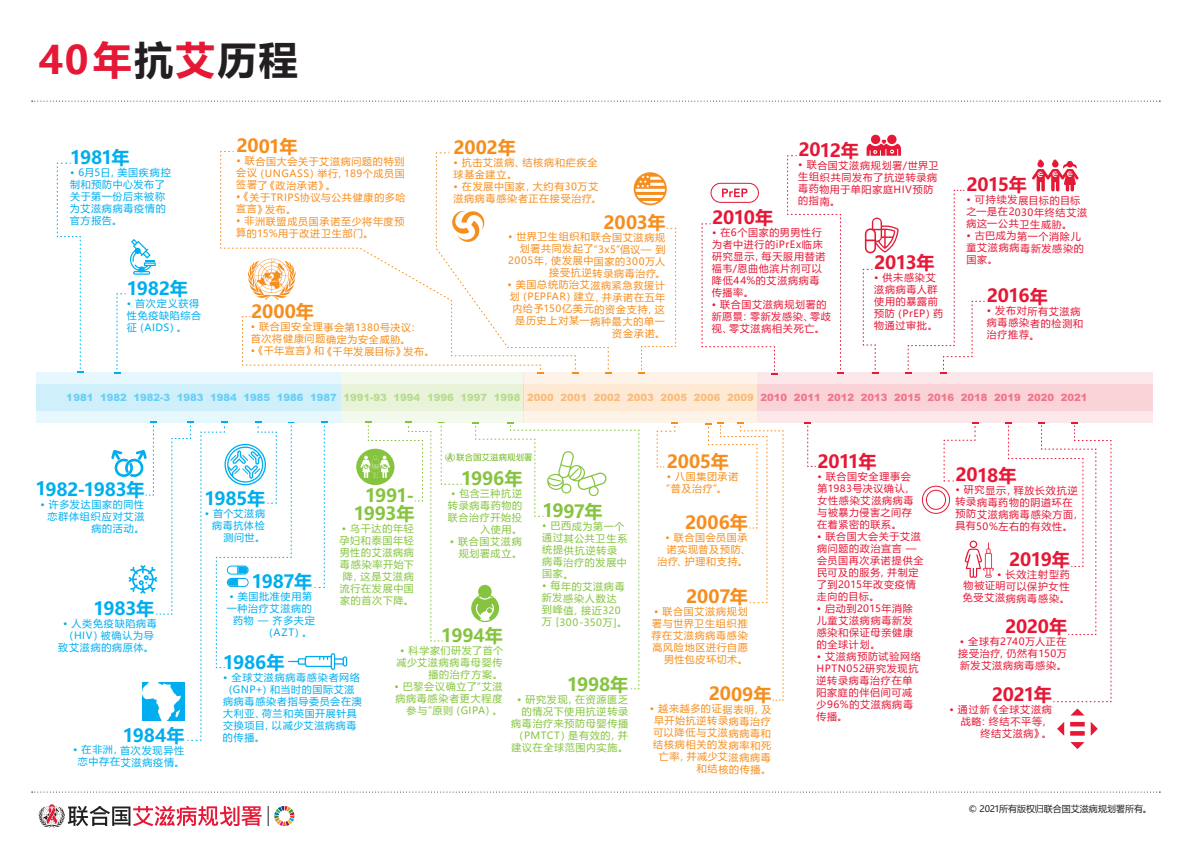
<style>
.page{position:relative;width:1191px;height:842px;background:#fff}
.page>*{position:absolute;margin:0;border:0;box-sizing:border-box;transform-origin:0 0}
.t1{font:700 39px "Microsoft Ya Hei";letter-spacing:.06em;color:#e51836}
.t2{font:700 18px "Microsoft Ya Hei UI";letter-spacing:-.025em;color:#e51836}
.t3{font:700 18px "Microsoft Ya Hei UI";letter-spacing:-.015em;color:#00aeef}
.t4{font:700 18px "Microsoft Ya Hei UI";letter-spacing:-.01em;color:#f68e1e}
.t5{font:700 18px "Microsoft Ya Hei UI";letter-spacing:-.015em;color:#86c43f}
.t6{font:700 18px/18px "Microsoft Ya Hei UI";letter-spacing:-.04em;color:#86c43f;text-align:right}
.t7{font:10px/12px "Microsoft Ya Hei UI";letter-spacing:.065em;color:#e51836}
.t8{font:10px/12px "Microsoft Ya Hei UI";letter-spacing:.065em;color:#f68e1e}
.t9{font:10px/12px "Microsoft Ya Hei UI";letter-spacing:.065em;color:#86c43f;text-align:right}
.t10{font:10px/12px "Microsoft Ya Hei UI";letter-spacing:.065em;color:#00aeef}
.t11{font:900 10px "Arial";color:#e51836}
.t12{font:10px "Microsoft Ya Hei UI";letter-spacing:.04em;color:#f68e1e}
.t13{font:300 9px "Avenir LT Std";color:#231f20}
.t14{font:9px "Microsoft Ya Hei";letter-spacing:-.005em;color:#231f20}
.s1{color:#231f20}
.s2{color:#00aeef}
.s3{color:#86c43f}
.s4{color:#f68e1e}
</style>
<div class="page">
<div style="left:36px;top:372px;width:305px;height:51px;background:linear-gradient(to right,#d9f2fc,#d9f2fc)"></div>
<div style="left:341px;top:372px;width:182px;height:51px;background:linear-gradient(to right,#edf5e1,#edf5e2)"></div>
<div style="left:523px;top:372px;width:234px;height:51px;background:linear-gradient(to right,#fdeddc,#fdeddc)"></div>
<div style="left:757px;top:372px;width:395px;height:51px;background:linear-gradient(to right,#fbdbe0,#fbdce1)"></div>
<div style="left:871px;top:135px;width:9px;height:9px;background:#e51836;border-radius:50%"></div>
<div style="left:887px;top:135px;width:9px;height:9px;background:#e51836;border-radius:50%"></div>
<svg style="left:866px;top:140px;width:35px;height:16px"></svg>
<svg style="left:56px;top:162px;width:27px;height:211px"></svg>
<svg style="left:114px;top:293px;width:12px;height:80px"></svg>
<svg style="left:656px;top:422px;width:22px;height:46px"></svg>
<svg style="left:705px;top:422px;width:79px;height:279px"></svg>
<svg style="left:701px;top:223px;width:76px;height:151px"></svg>
<svg style="left:786px;top:155px;width:57px;height:218px"></svg>
<svg style="left:862px;top:268px;width:16px;height:105px"></svg>
<svg style="left:905px;top:189px;width:79px;height:184px"></svg>
<svg style="left:804px;top:422px;width:12px;height:45px"></svg>
<svg style="left:638px;top:227px;width:38px;height:146px"></svg>
<svg style="left:130px;top:239px;width:26px;height:36px"></svg>
<svg style="left:111px;top:422px;width:236px;height:319px"></svg>
<svg style="left:633px;top:172px;width:34px;height:33px"></svg>
<svg style="left:220px;top:151px;width:391px;height:222px"></svg>
<svg style="left:710px;top:183px;width:49px;height:20px"></svg>
<svg style="left:922px;top:422px;width:56px;height:92px"></svg>
<svg style="left:865px;top:218px;width:34px;height:35px"></svg>
<svg style="left:1032px;top:159px;width:46px;height:33px"></svg>
<svg style="left:964px;top:540px;width:30px;height:38px"></svg>
<svg style="left:1070px;top:722px;width:14px;height:14px"></svg>
<svg style="left:1057px;top:722px;width:7px;height:14px"></svg>
<svg style="left:1005px;top:422px;width:107px;height:293px"></svg>
<svg style="left:1090px;top:722px;width:7px;height:14px"></svg>
<svg style="left:1070px;top:742px;width:14px;height:7px"></svg>
<svg style="left:356px;top:449px;width:38px;height:36px"></svg>
<svg style="left:360px;top:422px;width:280px;height:268px"></svg>
<svg style="left:32px;top:101px;width:1128px;height:1px"></svg>
<svg style="left:32px;top:791px;width:1128px;height:1px"></svg>
<svg style="left:268px;top:806px;width:26px;height:20px"></svg>
<svg style="left:38px;top:804px;width:224px;height:24px"></svg>
<h1 class="t1" style="left:39px;top:33px;width:260px">40年<span class="s1">抗</span>艾<span class="s1">历程</span></h1>
<h2 class="t3" style="left:70px;top:145px;width:61px">1981年</h2>
<p class="t10" style="left:70px;top:166px;width:102px">• 6月5日，美国疾病控制和预防中心发布了关于第一份后来被称为艾滋病病毒疫情的官方报告。</p>
<h2 class="t3" style="left:127px;top:276px;width:62px">1982年</h2>
<p class="t10" style="left:127px;top:297px;width:76px">• 首次定义获得性免疫缺陷综合征（AIDS）。</p>
<h2 class="t4" style="left:236px;top:133px;width:63px">2001年</h2>
<p class="t8" style="left:236px;top:155px;width:170px;text-align:justify">• 联合国大会关于艾滋病问题的特别会议（UNGASS）举行，189个成员国签署了《政治承诺》。</p>
<p class="t8" style="left:236px;top:191px;width:171px">•《关于TRIPS协议与公共健康的多哈宣言》发布。</p>
<p class="t8" style="left:236px;top:215px;width:170px">• 非洲联盟成员国承诺至少将年度预算的15%用于改进卫生部门。</p>
<h2 class="t4" style="left:603px;top:210px;width:64px">2003年</h2>
<h2 class="t4" style="left:453px;top:135px;width:64px">2002年</h2>
<p class="t8" style="left:453px;top:156px;width:145px">• 抗击艾滋病、结核病和疟疾全球基金建立。</p>
<p class="t8" style="left:453px;top:180px;width:150px">• 在发展中国家，大约有30万艾滋病病毒感染者正在接受治疗。</p>
<p class="t8" style="left:508px;top:231px;width:159px;text-align:right">• 世界卫生组织和联合国艾滋病规划署共同发起了“3x5”倡议— 到<br>2005年，使发展中国家的300万人接受抗逆转录病毒治疗。</p>
<p class="t8" style="left:507px;top:278px;width:159px;text-align:right">• 美国总统防治艾滋病紧急救援计划（PEPFAR）建立，并承诺在五年内给予150亿美元的资金支持，这是历史上对某一病种最大的单一资金承诺。</p>
<h2 class="t4" style="left:251px;top:299px;width:65px">2000年</h2>
<p class="t8" style="left:251px;top:321px;width:172px">• 联合国安全理事会第1380号决议：首次将健康问题确定为安全威胁。</p>
<p class="t12" style="left:251px;top:344px;width:185px">•《千年宣言》和《千年发展目标》发布。</p>
<h2 class="t2" style="left:798px;top:137px;width:62px">2012年</h2>
<p class="t7" style="left:798px;top:159px;width:142px">• 联合国艾滋病规划署/世界卫生组织共同发布了抗逆转录病毒药物用于单阳家庭HIV预防的指南。</p>
<h2 class="t2" style="left:712px;top:205px;width:63px">2010年</h2>
<p class="t7" style="left:712px;top:226px;width:115px">• 在6个国家的男男性行为者中进行的iPrEx临床研究显示，每天服用替诺福韦/恩曲他滨片剂可以降低44%的艾滋病病毒传播率。</p>
<p class="t7" style="left:711px;top:298px;width:121px">• 联合国艾滋病规划署的新愿景：零新发感染、零歧视、零艾滋病相关死亡。</p>
<h2 class="t2" style="left:874px;top:250px;width:62px">2013年</h2>
<p class="t7" style="left:874px;top:271px;width:71px">• 供未感染艾滋病病毒人群使用的暴露前预防（PrEP）药物通过审批。</p>
<h2 class="t2" style="left:966px;top:172px;width:62px">2015年</h2>
<p class="t7" style="left:966px;top:194px;width:122px">• 可持续发展目标的目标之一是在2030年终结艾滋病这一公共卫生威胁。</p>
<p class="t7" style="left:966px;top:230px;width:119px">• 古巴成为第一个消除儿童艾滋病病毒新发感染的国家。</p>
<h2 class="t2" style="left:987px;top:283px;width:62px">2016年</h2>
<p class="t7" style="left:986px;top:305px;width:98px">• 发布对所有艾滋病病毒感染者的检测和治疗推荐。</p>
<p class="t11" style="left:67px;top:390px;width:1022px"><span class="s2">1981 1982 1982-3 1983 1984 1985 1986 1987</span> <span class="s3">1991-93 1994 1996 1997 1998</span> <span class="s4">2000 2001 2002 2003 2005 2006 2009</span> 2010 2011 2012 2013 2015 2016 2018 2019 2020 2021</p>
<h2 class="t5" style="left:461px;top:466px;width:63px">1996年</h2>
<p class="t9" style="left:448px;top:487px;width:76px">• 包含三种抗逆转录病毒药物的联合治疗开始投入使用。</p>
<p class="t9" style="left:450px;top:535px;width:74px">• 联合国艾滋病规划署成立。</p>
<h2 class="t3" style="left:35px;top:477px;width:111px">1982-1983年</h2>
<p class="t10" style="left:40px;top:498px;width:105px;text-align:right">• 许多发达国家的同性恋群体组织应对艾滋病的活动。</p>
<h2 class="t6" style="left:354px;top:486px;width:62px">1991-<br>1993年</h2>
<p class="t9" style="left:339px;top:522px;width:76px;text-align:center">• 乌干达的年轻孕妇和泰国年轻男性的艾滋病病毒感染率开始下降，这是艾滋病流行在发展中国家的首次下降。</p>
<h2 class="t3" style="left:204px;top:486px;width:62px">1985年</h2>
<p class="t10" style="left:205px;top:507px;width:62px;text-align:right">• 首个艾滋病病毒抗体检测问世。</p>
<h2 class="t5" style="left:542px;top:498px;width:62px">1997年</h2>
<p class="t9" style="left:542px;top:520px;width:87px;text-align:left">• 巴西成为第一个通过其公共卫生系统提供抗逆转录病毒治疗的发展中国家。</p>
<p class="t9" style="left:542px;top:580px;width:87px;text-align:left">• 每年的艾滋病毒新发感染人数达到峰值，接近320万 [300-350万]。</p>
<h2 class="t3" style="left:252px;top:569px;width:62px">1987年</h2>
<p class="t10" style="left:227px;top:590px;width:90px;text-align:right">• 美国批准使用第一种治疗艾滋病的药物 — 齐多夫定（AZT）。</p>
<h2 class="t3" style="left:93px;top:596px;width:62px">1983年</h2>
<p class="t10" style="left:58px;top:617px;width:100px;text-align:center">• 人类免疫缺陷病毒（HIV）被确认为导致艾滋病的病原体。</p>
<h2 class="t5" style="left:441px;top:623px;width:63px">1994年</h2>
<p class="t9" style="left:396px;top:644px;width:108px">• 科学家们研发了首个减少艾滋病病毒母婴传播的治疗方案。</p>
<p class="t9" style="left:394px;top:680px;width:110px">• 巴黎会议确立了“艾滋病病毒感染者更大程度参与”原则（GIPA）。</p>
<h2 class="t3" style="left:223px;top:650px;width:63px">1986年</h2>
<p class="t10" style="left:223px;top:671px;width:140px">• 全球艾滋病病毒感染者网络（GNP+）和当时的国际艾滋病病毒感染者指导委员会在澳大利亚、荷兰和英国开展针具交换项目，以减少艾滋病病毒的传播。</p>
<h2 class="t5" style="left:567px;top:672px;width:63px">1998年</h2>
<p class="t9" style="left:511px;top:693px;width:119px">• 研究发现，在资源匮乏的情况下使用抗逆转录病毒治疗来预防母婴传播（PMTCT）是有效的，并建议在全球范围内实施。</p>
<h2 class="t3" style="left:123px;top:722px;width:63px">1984年</h2>
<p class="t10" style="left:73px;top:744px;width:113px;text-align:center">• 在非洲，首次发现异性恋中存在艾滋病疫情。</p>
<h2 class="t4" style="left:666px;top:449px;width:64px">2005年</h2>
<p class="t8" style="left:666px;top:470px;width:73px">• 八国集团承诺“普及治疗”。</p>
<h2 class="t4" style="left:685px;top:509px;width:64px">2006年</h2>
<p class="t8" style="left:665px;top:531px;width:83px">• 联合国会员国承</p>
<p class="t8" style="left:667px;top:543px;width:86px">诺实现普及预防、</p>
<p class="t8" style="left:657px;top:555px;width:92px">治疗、护理和支持。</p>
<h2 class="t4" style="left:686px;top:584px;width:63px">2007年</h2>
<p class="t8" style="left:651px;top:605px;width:98px;text-align:right">• 联合国艾滋病规划署与世界卫生组织推荐在艾滋病病毒感染高风险地区进行自愿男性包皮环切术。</p>
<h2 class="t4" style="left:709px;top:681px;width:64px">2009年</h2>
<p class="t8" style="left:650px;top:702px;width:123px;text-align:right">• 越来越多的证据表明，及早开始抗逆转录病毒治疗可以降低与艾滋病病毒和结核病相关的发病率和死亡率，并减少艾滋病病毒和结核的传播。</p>
<h2 class="t2" style="left:817px;top:449px;width:60px">2011年</h2>
<p class="t7" style="left:817px;top:470px;width:99px">• 联合国安全理事会第1983号决议确认，女性感染艾滋病病毒与被暴力侵害之间存在着紧密的联系。</p>
<p class="t7" style="left:817px;top:530px;width:108px">• 联合国大会关于艾滋病问题的政治宣言 —会员国再次承诺提供全民可及的服务，并制定了到2015年改变疫情走向的目标。</p>
<p class="t7" style="left:816px;top:602px;width:98px;text-align:justify">• 启动到2015年消除儿童艾滋病病毒新发感染和保证母亲健康的全球计划。</p>
<p class="t7" style="left:816px;top:650px;width:106px">• 艾滋病预防试验网络<br>HPTN052研究发现抗逆转录病毒治疗在单阳家庭的伴侣间可减少96%的艾滋病病毒传播。</p>
<h2 class="t2" style="left:955px;top:462px;width:62px">2018年</h2>
<p class="t7" style="left:955px;top:484px;width:129px">• 研究显示，释放长效抗逆转录病毒药物的阴道环在预防艾滋病病毒感染方面，具有50%左右的有效性。</p>
<h2 class="t2" style="left:1009px;top:547px;width:62px">2019年</h2>
<p class="t7" style="left:962px;top:568px;width:109px;text-align:justify;text-indent:34px">• 长效注射型药物被证明可以保护女性免受艾滋病病毒感染。</p>
<h2 class="t2" style="left:1005px;top:614px;width:64px">2020年</h2>
<p class="t7" style="left:958px;top:635px;width:110px;text-align:justify">• 全球有2740万人正在接受治疗，仍然有150万新发艾滋病病毒感染。</p>
<h2 class="t2" style="left:991px;top:682px;width:62px">2021年</h2>
<p class="t7" style="left:949px;top:703px;width:104px;text-align:right">• 通过新《全球艾滋病战略：终结不平等，终结艾滋病》。</p>
<p class="t14" style="left:968px;top:803px;width:184px">© 2021所有版权归联合国艾滋病规划署所有。</p>
<p class="t13" style="left:978px;top:806px;width:144px">© 2021 UNAIDS. All rights reserved.</p>
</div>
